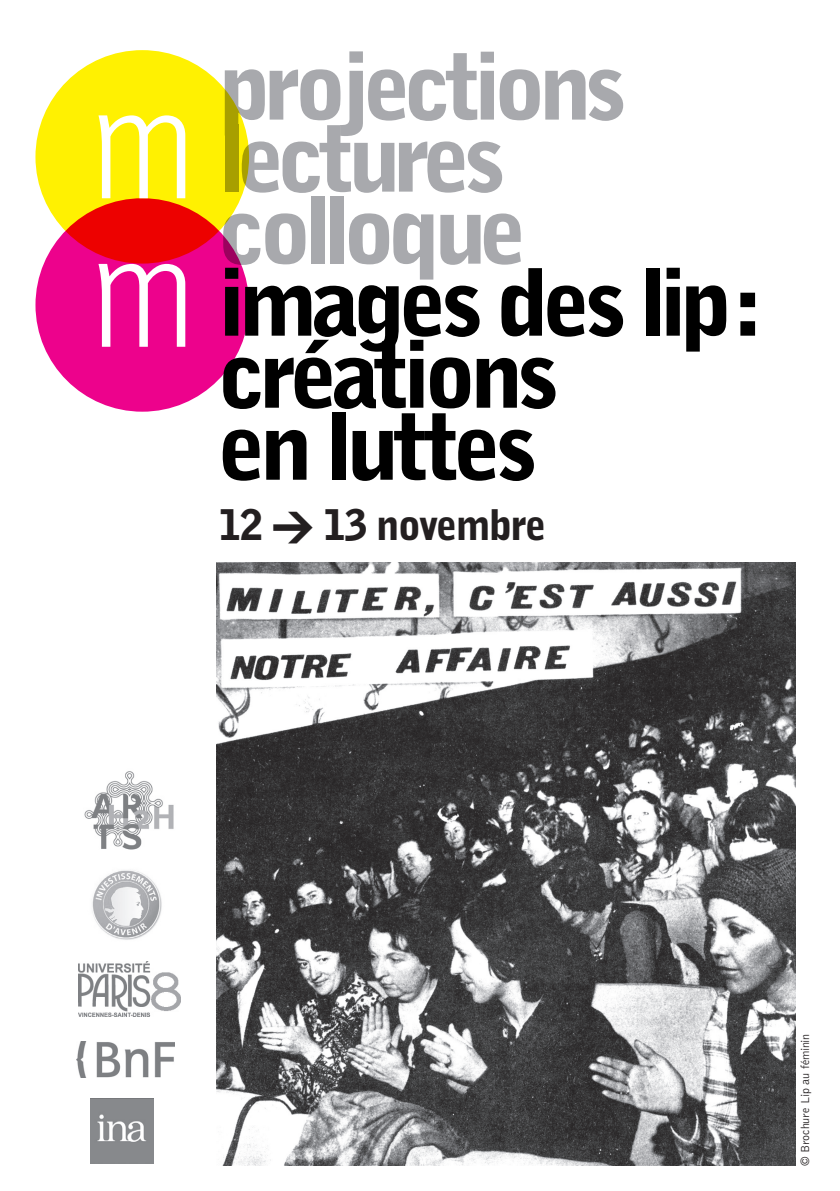
<style>
.page{position:relative;width:840px;height:1191px;background:#fff}
.page>*{position:absolute;margin:0;border:0;box-sizing:border-box;transform-origin:0 0}
.t1{font:900 92px/72px "Bell Gothic Std";letter-spacing:-.07em;color:#000;scale:1.04 1}
.t2{font:900 92px/72px "Bell Gothic Std";letter-spacing:-.08em;color:#a8a9ad;scale:1.04 1}
.t3{font:900 42px "Bell Gothic";letter-spacing:-.04em;color:#231f20}
.TITRE{font:300 12px "Bell Gothic";letter-spacing:-.01em;color:#231f20}
.s1{font-family:"DIN"}
</style>
<div class="page">
<div style="left:35px;top:50px;width:214px;height:213px;background:#fff101;border-radius:50%"></div>
<svg style="left:35px;top:198px;width:214px;height:214px;background:#ed036a"></svg>
<svg style="left:98px;top:264px;width:87px;height:83px"></svg>
<svg style="left:98px;top:115px;width:87px;height:83px"></svg>
<img style="left:217px;top:563px;width:577px;height:602px">
<img style="left:84px;top:771px;width:90px;height:79px">
<img style="left:78px;top:962px;width:102px;height:54px">
<img style="left:76px;top:1041px;width:98px;height:36px">
<img style="left:92px;top:870px;width:70px;height:70px">
<img style="left:90px;top:1098px;width:64px;height:65px">
<p class="t2" style="left:218px;top:52px;width:394px">projections lectures colloque</p>
<p class="t1" style="left:218px;top:268px;width:525px">images des lip: créations<br>en luttes</p>
<p class="t3" style="left:218px;top:501px;width:329px">12 <span class="s1">&gt;</span> 13 novembre</p>
<p class="TITRE" style="left:798px;top:1165px;width:133px;rotate:-90deg">© Brochure Lip au féminin</p>
</div>
